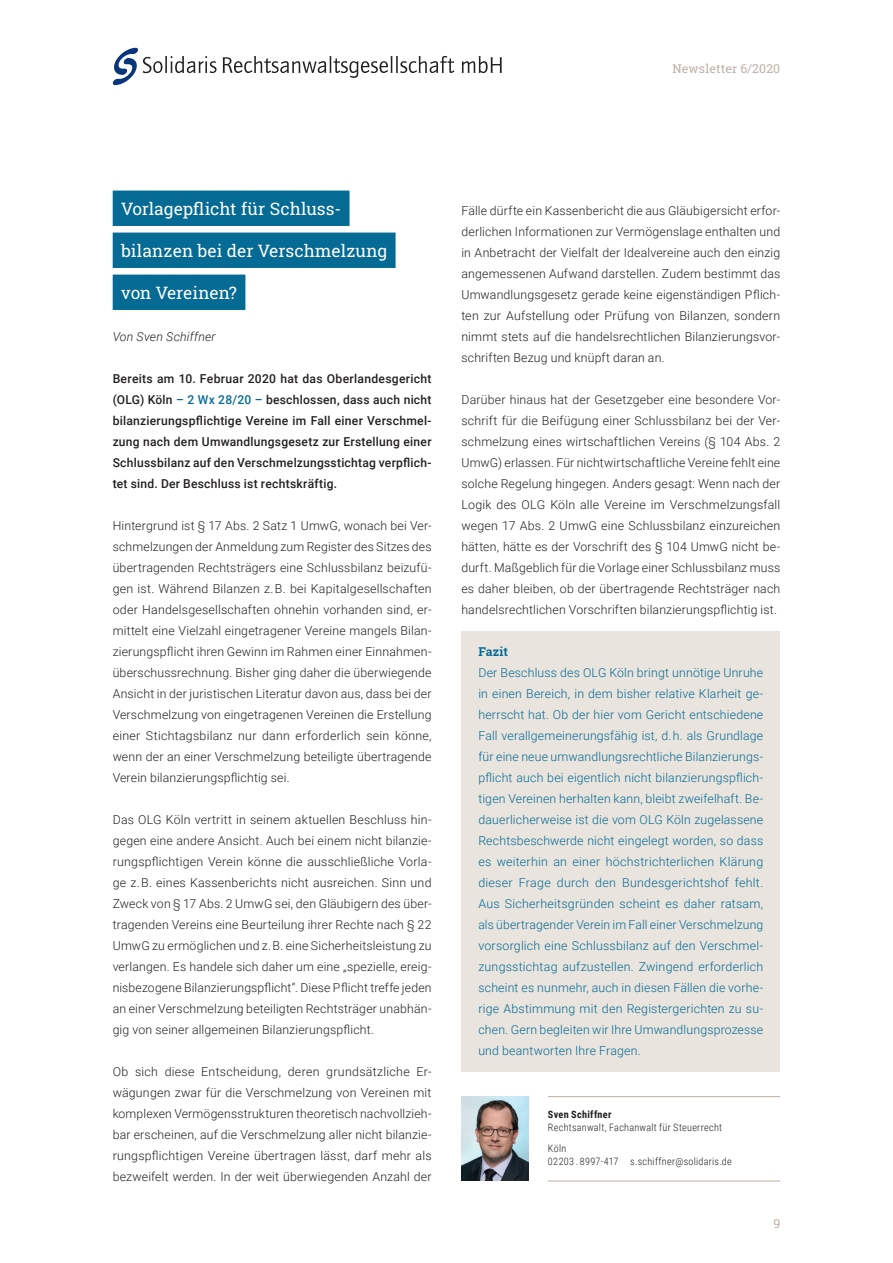
<style>
.page{position:relative;width:893px;height:1263px;background:#fff}
.page>*{position:absolute;margin:0;border:0;box-sizing:border-box;transform-origin:0 0}
.Autor_-_Fließtext{font:17.25px "Roboto Slab";color:#fff}
.Fließtext{font:300 12.3px/21px "Roboto";letter-spacing:.015em;color:#231f20;text-align:justify}
.Fazit{font:300 12.3px/21px "Roboto";letter-spacing:.015em;color:#056a94;text-align:justify}
.Fließtext_Anleser{font:500 12.3px/21px "Roboto";letter-spacing:.02em;color:#231f20;text-align:justify}
.Autor_-_Fließtext-2{font:500 12.3px/21px "Roboto";letter-spacing:.02em;color:#231f20}
.t1{font:12.3px "Roboto Slab";letter-spacing:.01em;color:#beafa3}
.Autor_-_Fließtext-3{font:italic 300 12.3px "Roboto";letter-spacing:.02em;color:#231f20}
.Fazit_Headline{font:700 12.3px "Roboto Slab";letter-spacing:.01em;color:#056a94}
.Autor_-_Fließtext-4{font:300 10.2px/20.2px "Roboto Condensed";letter-spacing:.025em;color:#231f20}
.Autor_-_Name{font:700 10.2px "Roboto Condensed";letter-spacing:.03em;color:#231f20}
.s1{color:#056a94}
</style>
<div class="page">
<svg style="left:223px;top:56px;width:231px;height:22px"></svg>
<svg style="left:462px;top:56px;width:40px;height:17px"></svg>
<svg style="left:113px;top:48px;width:104px;height:37px"></svg>
<div style="left:461px;top:631px;width:319px;height:440px;background:#e9e4de"></div>
<div style="left:113px;top:191px;width:236px;height:35px;background:#056a94"></div>
<div style="left:113px;top:233px;width:283px;height:35px;background:#056a94"></div>
<div style="left:113px;top:275px;width:132px;height:35px;background:#056a94"></div>
<hr style="left:548px;top:1096px;width:232px;height:1px;background:#beafa3">
<hr style="left:548px;top:1181px;width:232px;height:1px;background:#beafa3">
<img style="left:461px;top:1097px;width:67px;height:84px">
<p class="t1" style="left:672px;top:60px;width:109px">Newsletter 6/2020</p>
<p class="Autor_-_Fließtext" style="left:121px;top:197px;width:221px">Vorlagepflicht für Schluss-</p>
<p class="Autor_-_Fließtext" style="left:121px;top:239px;width:267px">bilanzen bei der Verschmelzung</p>
<p class="Autor_-_Fließtext" style="left:121px;top:281px;width:117px">von Vereinen?</p>
<p class="Autor_-_Fließtext-3" style="left:113px;top:328px;width:105px">Von Sven Schiffner</p>
<p class="Autor_-_Fließtext-2" style="left:113px;top:367px;width:320px">Bereits am 10. Februar 2020 hat das Oberlandesgericht (OLG) Köln <span class="s1">– 2 Wx 28/20 –</span> beschlossen, dass auch nicht</p>
<p class="Fließtext_Anleser" style="left:113px;top:409px;width:320px">bilanzierungspflichtige Vereine im Fall einer Verschmel&shy;zung nach dem Umwandlungsgesetz zur Erstellung einer Schlussbilanz auf den Verschmelzungsstichtag verpflich&shy;tet sind. Der Beschluss ist rechtskräftig.</p>
<p class="Fließtext" style="left:113px;top:514px;width:320px">Hintergrund ist § 17 Abs. 2 Satz 1 UmwG, wonach bei Ver&shy;schmelzungen der Anmeldung zum Register des Sitzes des übertragenden Rechtsträgers eine Schlussbilanz beizufü&shy;gen ist. Während Bilanzen z. B. bei Kapitalgesellschaften oder Handelsgesellschaften ohnehin vorhanden sind, er&shy;mittelt eine Vielzahl eingetragener Vereine mangels Bilan&shy;zierungspflicht ihren Gewinn im Rahmen einer Einnahmen&shy;überschussrechnung. Bisher ging daher die überwiegende Ansicht in der juristischen Literatur davon aus, dass bei der Verschmelzung von eingetragenen Vereinen die Erstellung einer Stichtagsbilanz nur dann erforderlich sein könne, wenn der an einer Verschmelzung beteiligte übertragende Verein bilanzierungspflichtig sei.</p>
<p class="Fließtext" style="left:113px;top:808px;width:320px">Das OLG Köln vertritt in seinem aktuellen Beschluss hin&shy;gegen eine andere Ansicht. Auch bei einem nicht bilanzie&shy;rungspflichtigen Verein könne die ausschließliche Vorla&shy;ge z. B. eines Kassenberichts nicht ausreichen. Sinn und Zweck von § 17 Abs. 2 UmwG sei, den Gläubigern des über&shy;tragenden Vereins eine Beurteilung ihrer Rechte nach § 22<br>UmwG zu ermöglichen und z. B. eine Sicherheitsleistung zu verlangen. Es handele sich daher um eine „spezielle, ereig&shy;nisbezogene Bilanzierungspflicht“. Diese Pflicht treffe jeden an einer Verschmelzung beteiligten Rechtsträger unabhän&shy;gig von seiner allgemeinen Bilanzierungspflicht.</p>
<p class="Fließtext" style="left:113px;top:1060px;width:320px">Ob sich diese Entscheidung, deren grundsätzliche Er&shy;wägungen zwar für die Verschmelzung von Vereinen mit komplexen Vermögensstrukturen theoretisch nachvollzieh&shy;bar erscheinen, auf die Verschmelzung aller nicht bilanzie&shy;rungspflichtigen Vereine übertragen lässt, darf mehr als bezweifelt werden. In der weit überwiegenden Anzahl der</p>
<p class="Fließtext" style="left:461px;top:199px;width:320px">Fälle dürfte ein Kassenbericht die aus Gläubigersicht erfor&shy;derlichen Informationen zur Vermögenslage enthalten und in Anbetracht der Vielfalt der Idealvereine auch den einzig angemessenen Aufwand darstellen. Zudem bestimmt das Umwandlungsgesetz gerade keine eigenständigen Pflich&shy;ten zur Aufstellung oder Prüfung von Bilanzen, sondern nimmt stets auf die handelsrechtlichen Bilanzierungsvor&shy;schriften Bezug und knüpft daran an.</p>
<p class="Fließtext" style="left:461px;top:388px;width:320px">Darüber hinaus hat der Gesetzgeber eine besondere Vor&shy;schrift für die Beifügung einer Schlussbilanz bei der Ver&shy;schmelzung eines wirtschaftlichen Vereins (§ 104 Abs. 2<br>UmwG) erlassen. Für nichtwirtschaftliche Vereine fehlt eine solche Regelung hingegen. Anders gesagt: Wenn nach der Logik des OLG Köln alle Vereine im Verschmelzungsfall wegen 17 Abs. 2 UmwG eine Schlussbilanz einzureichen hätten, hätte es der Vorschrift des § 104 UmwG nicht be&shy;durft. Maßgeblich für die Vorlage einer Schlussbilanz muss es daher bleiben, ob der übertragende Rechtsträger nach handelsrechtlichen Vorschriften bilanzierungspflichtig ist.</p>
<p class="Fazit_Headline" style="left:478px;top:643px;width:31px">Fazit</p>
<p class="Fazit" style="left:478px;top:661px;width:286px">Der Beschluss des OLG Köln bringt unnötige Unruhe in einen Bereich, in dem bisher relative Klarheit ge&shy;herrscht hat. Ob der hier vom Gericht entschiedene Fall verallgemeinerungsfähig ist, d. h. als Grundlage für eine neue umwandlungsrechtliche Bilanzierungs&shy;pflicht auch bei eigentlich nicht bilanzierungspflich&shy;tigen Vereinen herhalten kann, bleibt zweifelhaft. Be&shy;dauerlicherweise ist die vom OLG Köln zugelassene Rechtsbeschwerde nicht eingelegt worden, so dass es weiterhin an einer höchstrichterlichen Klärung dieser Frage durch den Bundesgerichtshof fehlt.<br>Aus Sicherheitsgründen scheint es daher ratsam, als übertragender Verein im Fall einer Verschmelzung vorsorglich eine Schlussbilanz auf den Verschmel&shy;zungsstichtag aufzustellen. Zwingend erforderlich scheint es nunmehr, auch in diesen Fällen die vorhe&shy;rige Abstimmung mit den Registergerichten zu su&shy;chen. Gern begleiten wir Ihre Umwandlungsprozesse und beantworten Ihre Fragen.</p>
<p class="Autor_-_Name" style="left:548px;top:1107px;width:65px">Sven Schiffner</p>
<p class="Autor_-_Fließtext-4" style="left:548px;top:1117px;width:176px">Rechtsanwalt, Fachanwalt für Steuerrecht<br>Köln</p>
<p class="Autor_-_Fließtext-4" style="left:548px;top:1151px;width:185px">02203 . 8997-417 s.schiffner@solidaris.de</p>
<p class="t1" style="left:773px;top:1215px;width:8px">9</p>
</div>
